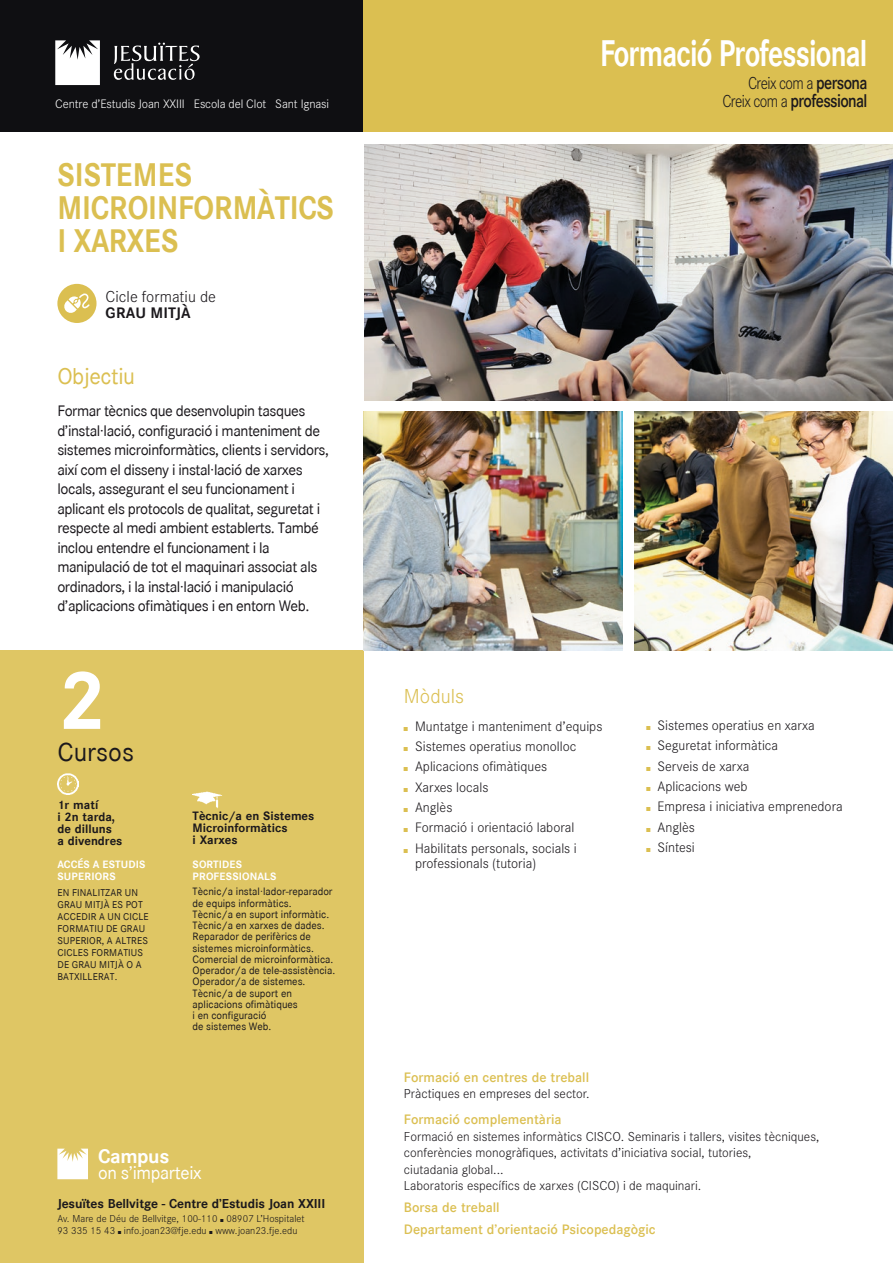
<style>
.page{position:relative;width:893px;height:1263px;background:#fff}
.page>*{position:absolute;margin:0;border:0;box-sizing:border-box;transform-origin:0 0}
.t1{font:700 81.45px "Corporate SBQ";color:#fff}
.t2{font:700 36.6px "Corporate SBQ";color:#fff;scale:.75 1}
.t3{font:700 32.25px/33px "Corporate SBQ";letter-spacing:-.01em;color:#dbbf51;scale:.9 1}
.t4{font:25.8px "Corporate SBQ";color:#1b181c}
.t5{font:22.5px "Corporate SBQ";letter-spacing:-.02em;color:#dbbf51}
.t6{font:300 21px "Corporate S";color:#dbbf51}
.t7{font:700 19.5px "Corporate SBQ";color:#fff}
.t8{font:500 18px "Corporate SBQ";letter-spacing:-.04em;color:#1b181c;scale:.85 1}
.t9{font:300 18px "Corporate S";letter-spacing:-.04em;color:#1b181c;scale:.85 1}
.t10{font:18px "Corporate SBQ";letter-spacing:-.02em;color:#fff}
.t11{font:300 16.5px "Corporate S";color:#1b181c}
.t12{font:15px/19.5px "Corporate SBQ";letter-spacing:-.03em;color:#1b181c}
.t13{font:700 15px "Corporate SBQ";letter-spacing:.01em;color:#1b181c}
.t14{font:300 14.25px/15px "Corporate S";color:#1b181c}
.t15{font:300 13.5px/16.5px "Corporate S";color:#1b181c}
.t16{font:500 13.5px/22px "Corporate SBQ";color:#dbbf51}
.t17{font:300 12.75px "Corporate S";letter-spacing:-.01em;color:#fff}
.t18{font:700 12.75px "Corporate SBQ";letter-spacing:-.01em;color:#1b181c}
.t19{font:700 12px/12px "Corporate SBQ";color:#1b181c}
.t20{font:10.5px/11.2px "Corporate SBQ";color:#1b181c}
.t21{font:300 10.5px/12px "Corporate S";color:#1b181c}
.t22{font:700 10.5px/12px "Corporate SBQ";letter-spacing:.01em;color:#fff}
.t23{font:9.75px/12px "Corporate SBQ";letter-spacing:.015em;color:#1b181c}
.s1{font-size:4.5px}
.s2{font-family:"Corporate SBQ";font-weight:500}
.s3{font-family:"Corporate S";font-weight:300}
.s4{font-size:6px;color:#dbbf51}
</style>
<div class="page">
<div style="left:0;top:0;width:364px;height:132px;background:#0f0f12"></div>
<div style="left:57px;top:284px;width:40px;height:39px;background:#dbbf51;border-radius:50%"></div>
<svg style="left:64px;top:293px;width:26px;height:20px"></svg>
<div style="left:0;top:650px;width:363px;height:613px;background:#dfc664"></div>
<div style="left:364px;top:0;width:529px;height:132px;background:#dbbf51"></div>
<svg style="left:57px;top:1148px;width:31px;height:31px"></svg>
<img style="left:193px;top:791px;width:30px;height:18px">
<img style="left:57px;top:774px;width:21px;height:21px">
<img style="left:635px;top:412px;width:258px;height:238px">
<img style="left:364px;top:412px;width:259px;height:238px">
<img style="left:364px;top:145px;width:529px;height:255px">
<svg style="left:55px;top:40px;width:45px;height:45px;background:#d9d9da"></svg>
<svg style="left:114px;top:43px;width:86px;height:37px"></svg>
<p class="t17" style="left:55px;top:95px;width:275px">Centre d’Estudis Joan XXIII Escola del Clot Sant Ignasi</p>
<h3 class="t3" style="left:57px;top:159px;width:306px">Sistemes microinformàtics i xarxes</h3>
<p class="t11" style="left:106px;top:286px;width:112px">Cicle formatiu de</p>
<p class="t13" style="left:106px;top:304px;width:87px">grau mitjà</p>
<h3 class="t5" style="left:57px;top:363px;width:79px">Objectiu</h3>
<p class="t12" style="left:57px;top:401px;width:273px">Formar tècnics que desenvolupin tasques d’instal·lació, configuració i manteniment de sistemes microinformàtics, clients i servidors, així com el disseny i instal·lació de xarxes locals, assegurant el seu funcionament i aplicant els protocols de qualitat, seguretat i respecte al medi ambient establerts. També inclou entendre el funcionament i la manipulació de tot el maquinari associat als ordinadors, i la instal·lació i manipulació d’aplicacions ofimàtiques i en entorn Web.</p>
<h1 class="t1" style="left:57px;top:651px;width:51px">2</h1>
<h3 class="t4" style="left:57px;top:737px;width:78px">Cursos</h3>
<p class="t19" style="left:57px;top:799px;width:67px">1r matí<br>i 2n tarda, de dilluns<br>a divendres</p>
<p class="t22" style="left:57px;top:858px;width:90px;text-indent:20px">ÉS A ESTU DIS<br>SUPERIOR</p>
<p class="t22" style="left:57px;top:858px;width:8px">ACC</p>
<p class="t22" style="left:109px;top:870px;width:8px">S</p>
<p class="t23" style="left:57px;top:887px;width:82px">En finalitzar un<br>Grau Mitjà es pot acce</p>
<p class="t23" style="left:81px;top:911px;width:68px">dir a un Cicle</p>
<p class="t23" style="left:57px;top:923px;width:13px">Form</p>
<p class="t23" style="left:57px;top:923px;width:92px;text-indent:26px">atiu de Grau<br>Superior, a altres<br>Cicles Form</p>
<p class="t23" style="left:57px;top:947px;width:87px;text-indent:60px">atius de Grau Mitjà o a<br>Batxillerat.</p>
<p class="t19" style="left:193px;top:810px;width:123px">Tècnic/a en Sistemes<br>M icroinformàtics<br>i Xarxes</p>
<p class="t22" style="left:193px;top:858px;width:13px">SORTI</p>
<p class="t22" style="left:222px;top:858px;width:21px">DES</p>
<p class="t22" style="left:193px;top:870px;width:14px">PROFE</p>
<p class="t22" style="left:226px;top:870px;width:21px">SSIONA</p>
<p class="t22" style="left:264px;top:870px;width:14px">LS</p>
<p class="t20" style="left:193px;top:886px;width:144px">Tècnic/a instal·lador-reparador de equips informàtics.<br>Tècnic/a en suport informàtic.<br>Tècnic/a en xarxes de dades.<br>Reparador de perifèrics de sistemes microinformàtics.<br>Comercial de microinformàtica.<br>Operador/a de tele-assistència.<br>Operador/a de sistemes.<br>Tècnic/a de suport en aplicacions ofimàtiques<br>i en configuració<br>de sistemes Web.</p>
<h3 class="t7" style="left:98px;top:1144px;width:73px">Campus</h3>
<p class="t10" style="left:98px;top:1162px;width:105px">on s’imparteix</p>
<p class="t18" style="left:57px;top:1196px;width:248px">Jesuïtes Bellvitge - Centre d’Estudis Joan XXIII</p>
<p class="t21" style="left:57px;top:1212px;width:249px">Av. Mare de Déu de Bellvitge, 100-110 <span class="s1">■</span> 08907 L’Hospitalet<br>93 335 15 43 <span class="s1">■</span> info.joan23@fje.edu <span class="s1">■</span> www.joan23.fje.edu</p>
<h2 class="t2" style="left:600px;top:31px;width:358px">Formació Professional</h2>
<p class="t9" style="left:748px;top:71px;width:142px">Creix com a <span class="s2">persona</span></p>
<p class="t8" style="left:722px;top:90px;width:172px"><span class="s3">Creix com a</span> professional</p>
<h3 class="t6" style="left:404px;top:682px;width:61px">Mòduls</h3>
<p class="t14" style="left:404px;top:718px;width:200px"><span class="s4">■</span> Muntatge i manteniment d’equips</p>
<p class="t14" style="left:404px;top:738px;width:174px"><span class="s4">■</span> Sistemes operatius monolloc</p>
<p class="t14" style="left:404px;top:759px;width:145px"><span class="s4">■</span> Aplicacions ofimàtiques</p>
<p class="t14" style="left:404px;top:779px;width:86px"><span class="s4">■</span> Xarxes locals</p>
<p class="t14" style="left:404px;top:799px;width:50px"><span class="s4">■</span> Anglès</p>
<p class="t14" style="left:404px;top:819px;width:172px"><span class="s4">■</span> Formació i orientació laboral</p>
<p class="t14" style="left:415px;top:840px;width:163px;text-indent:-11px"><span class="s4">■</span> Habilitats personals, socials i professionals (tutoria)</p>
<p class="t14" style="left:646px;top:717px;width:170px"><span class="s4">■</span> Sistemes operatius en xarxa</p>
<p class="t14" style="left:646px;top:738px;width:133px"><span class="s4">■</span> Seguretat informàtica</p>
<p class="t14" style="left:646px;top:758px;width:104px"><span class="s4">■</span> Serveis de xarxa</p>
<p class="t14" style="left:646px;top:778px;width:103px"><span class="s4">■</span> Aplicacions web</p>
<p class="t14" style="left:646px;top:798px;width:198px"><span class="s4">■</span> Empresa i iniciativa emprenedora</p>
<p class="t14" style="left:646px;top:819px;width:50px"><span class="s4">■</span> Anglès</p>
<p class="t14" style="left:646px;top:839px;width:50px"><span class="s4">■</span> Síntesi</p>
<p class="t16" style="left:404px;top:1066px;width:187px">Formació en centres de treball</p>
<p class="t15" style="left:404px;top:1085px;width:187px">Pràctiques en empreses del sector.</p>
<p class="t16" style="left:404px;top:1109px;width:159px">Formació complementària</p>
<p class="t15" style="left:404px;top:1128px;width:417px">Formació en sistemes informàtics CISCO. Seminaris i tallers, visites tècniques, conferències monogràfiques, activitats d’iniciativa social, tutories,<br>ciutadania global...<br>Laboratoris específics de xarxes (CISCO) i de maquinari.</p>
<p class="t16" style="left:404px;top:1197px;width:253px">Borsa de treball<br>Departament d’orientació Psicopedagògic</p>
</div>
